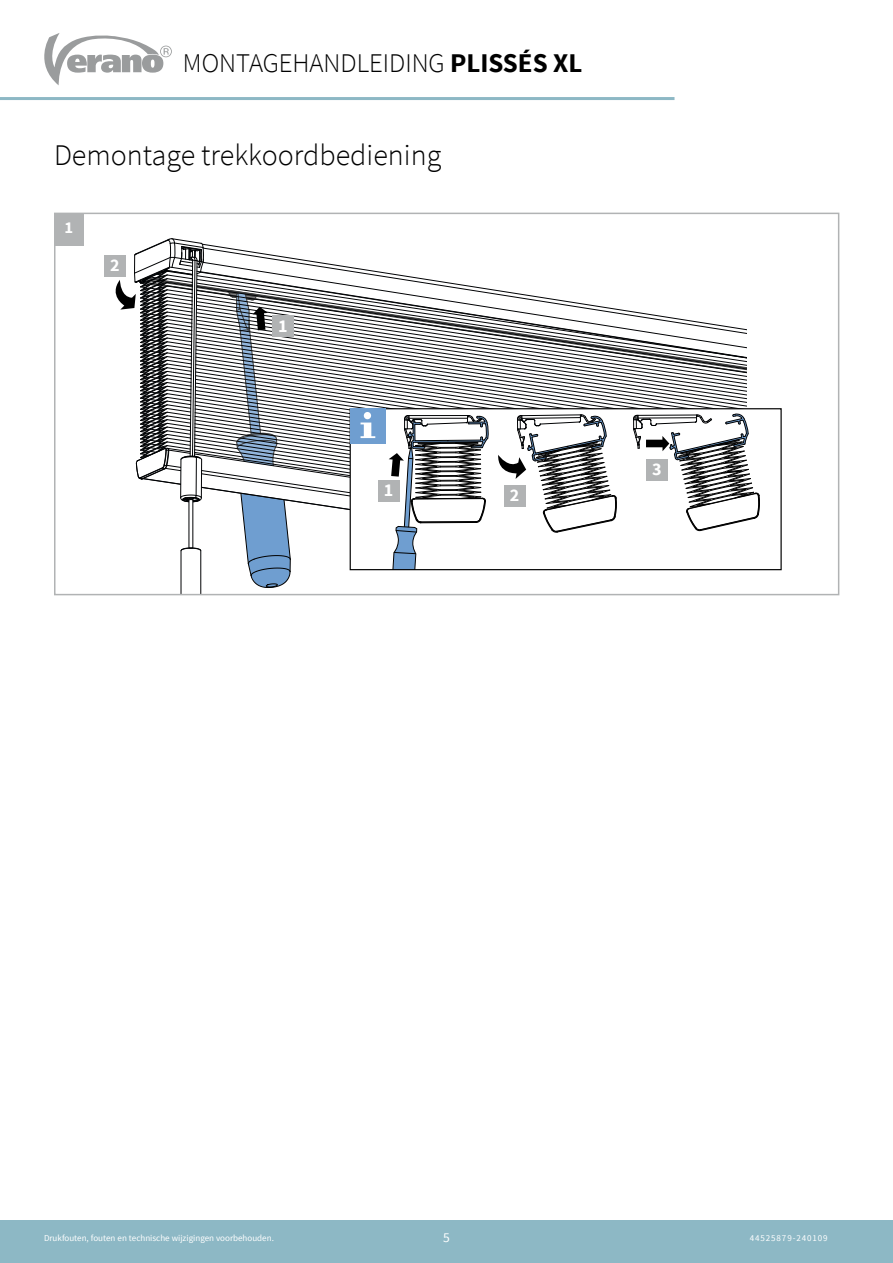
<style>
.page{position:relative;width:893px;height:1263px;background:#fff}
.page>*{position:absolute;margin:0;border:0;box-sizing:border-box;transform-origin:0 0}
.t1{font:300 30px "Source Sans Pro";color:#000}
.t2{font:300 27px "Source Sans Pro";color:#000}
.t3{font:700 18px "Source Sans Pro";color:#fff}
.t4{font:700 16.5px "Source Sans Pro";color:#fff}
.t5{font:13.5px "Source Sans Pro";color:#fff}
.t6{font:9px "Source Sans Pro";color:#fff}
.t7{font:9px "Source Sans Pro";letter-spacing:.1em;color:#fff}
.s1{font-weight:700}
</style>
<div class="page">
<svg style="left:44px;top:33px;width:128px;height:52px"></svg>
<hr style="left:0;top:97px;width:674px;height:3px;background:#8db8c5">
<div style="left:0;top:1220px;width:893px;height:43px;background:#8db8c5"></div>
<svg style="left:180px;top:478px;width:566px;height:114px"></svg>
<svg style="left:327px;top:272px;width:419px;height:158px"></svg>
<hr style="left:200px;top:551px;width:1px;height:44px;background:#000204">
<hr style="left:181px;top:551px;width:1px;height:44px;background:#000204">
<div style="left:350px;top:409px;width:431px;height:161px;background:#fff"></div>
<div style="left:350px;top:408px;width:432px;height:162px;border:1px solid #000"></div>
<svg style="left:389px;top:415px;width:99px;height:155px"></svg>
<svg style="left:633px;top:413px;width:127px;height:118px"></svg>
<svg style="left:498px;top:414px;width:119px;height:119px"></svg>
<svg style="left:108px;top:238px;width:219px;height:350px"></svg>
<div style="left:54px;top:213px;width:785px;height:382px;border:2px solid #b1b3b4"></div>
<div style="left:54px;top:213px;width:30px;height:33px;background:#b1b3b4"></div>
<div style="left:350px;top:408px;width:35px;height:35px;background:#6f9ed0"></div>
<div style="left:364px;top:412px;width:7px;height:7px;background:#fff;border-radius:50%"></div>
<svg style="left:361px;top:422px;width:14px;height:16px"></svg>
<div style="left:272px;top:316px;width:21px;height:21px;background:#b1b3b4"></div>
<div style="left:378px;top:480px;width:21px;height:22px;background:#b1b3b4"></div>
<div style="left:504px;top:485px;width:21px;height:22px;background:#b1b3b4"></div>
<div style="left:646px;top:459px;width:21px;height:21px;background:#b1b3b4"></div>
<div style="left:104px;top:255px;width:21px;height:21px;background:#b1b3b4"></div>
<h2 class="t2" style="left:183px;top:47px;width:401px">MONTAGEHANDLEIDING <span class="s1">PLISSÉS XL</span></h2>
<h1 class="t1" style="left:54px;top:137px;width:389px">Demontage trekkoordbediening</h1>
<h3 class="t4" style="left:65px;top:217px;width:10px">1</h3>
<h3 class="t3" style="left:110px;top:253px;width:11px">2</h3>
<h3 class="t3" style="left:278px;top:314px;width:11px">1</h3>
<h3 class="t3" style="left:384px;top:479px;width:11px">1</h3>
<h3 class="t3" style="left:510px;top:483px;width:11px">2</h3>
<h3 class="t3" style="left:652px;top:457px;width:11px">3</h3>
<p class="t6" style="left:44px;top:1233px;width:231px">Drukfouten, fouten en technische wijzigingen voorbehouden.</p>
<h3 class="t5" style="left:443px;top:1229px;width:8px">5</h3>
<p class="t7" style="left:750px;top:1233px;width:80px">44525879-240109</p>
</div>
